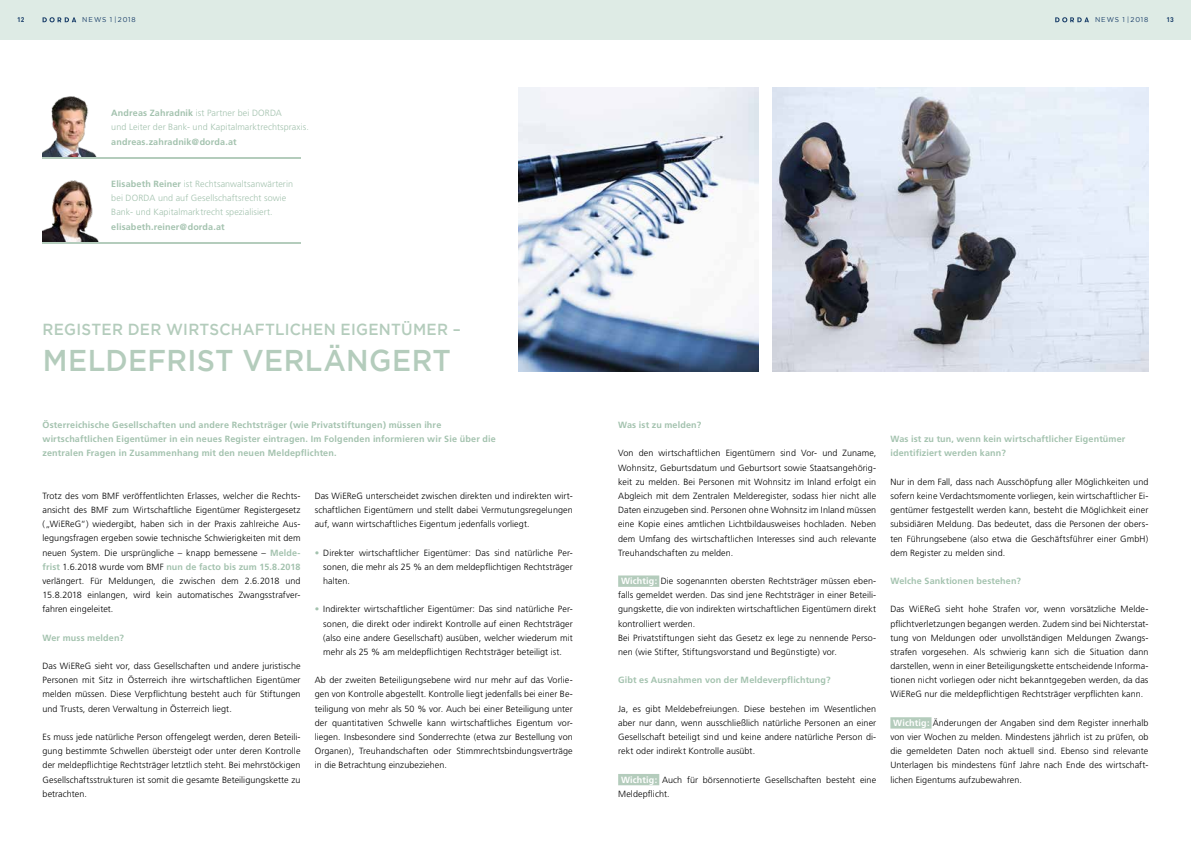
<style>
.page{position:relative;width:1191px;height:842px;background:#fff}
.page>*{position:absolute;margin:0;border:0;box-sizing:border-box;transform-origin:0 0}
.t1{font:500 30px "Gotham";letter-spacing:.015em;color:#b4ccbc;scale:.95 1}
.t2{font:500 16px "Gotham";letter-spacing:.015em;color:#b4ccbc;scale:.95 1}
.t3{font:300 9px/14.2px "Frutiger";letter-spacing:.01em;color:#000;text-align:justify}
.t4{font:700 9px/14.2px "Frutiger";letter-spacing:.015em;color:#a3c2ae}
.t5{font:300 9px/14.2px "Frutiger";letter-spacing:.005em;color:#a3c2ae}
.t6{font:7px "Gotham";letter-spacing:.135em;color:#173c68;scale:.95 1}
.t7{font:700 6.8px "Bechtle DIN";color:#173c68}
.s1{font-weight:700}
.s2{font-weight:700;color:#a3c2ae}
.s3{color:#a3c2ae}
.s4{font-weight:700;color:#fff}
</style>
<div class="page">
<div style="left:0;top:0;width:1191px;height:40px;background:#deebe5"></div>
<svg style="left:43px;top:17px;width:33px;height:5px"></svg>
<svg style="left:1055px;top:17px;width:34px;height:5px"></svg>
<div style="left:618px;top:575px;width:41px;height:12px;background:#b4ccbc"></div>
<div style="left:618px;top:774px;width:41px;height:11px;background:#b4ccbc"></div>
<div style="left:890px;top:717px;width:41px;height:12px;background:#b4ccbc"></div>
<img style="left:772px;top:88px;width:376px;height:283px">
<img style="left:43px;top:180px;width:56px;height:62px">
<hr style="left:43px;top:242px;width:257px;height:2px;background:#b4ccbc">
<img style="left:43px;top:96px;width:54px;height:61px">
<hr style="left:43px;top:157px;width:257px;height:2px;background:#b4ccbc">
<img style="left:519px;top:88px;width:239px;height:283px">
<p class="t7" style="left:17px;top:14px;width:9px">12</p>
<p class="t6" style="left:82px;top:16px;width:58px">NEWS 1 |2018</p>
<p class="t6" style="left:1095px;top:16px;width:58px">NEWS 1 |2018</p>
<p class="t7" style="left:1166px;top:14px;width:9px">13</p>
<p class="t5" style="left:111px;top:106px;width:199px"><span class="s1">Andreas Zahradnik</span> ist Partner bei DORDA<br>und Leiter der Bank- und Kapitalmarktrechtspraxis.</p>
<p class="t4" style="left:111px;top:134px;width:127px">andreas.zahradnik@dorda.at</p>
<p class="t5" style="left:111px;top:177px;width:183px"><span class="s1">Elisabeth Reiner</span> ist Rechtsanwaltsanwärterin bei DORDA und auf Gesellschaftsrecht sowie<br>Bank- und Kapitalmarktrecht spezialisiert.</p>
<p class="t4" style="left:111px;top:219px;width:115px">elisabeth.reiner@dorda.at</p>
<h2 class="t2" style="left:43px;top:321px;width:442px">REGISTER DER WIRTSCHAFTLICHEN EIGENTÜMER –</h2>
<h1 class="t1" style="left:43px;top:344px;width:431px">MELDEFRIST VERLÄNGERT</h1>
<p class="t4" style="left:43px;top:418px;width:455px">Österreichische Gesellschaften und andere Rechtsträger (wie Privatstiftungen) müssen ihre wirtschaftlichen Eigentümer in ein neues Register eintragen. Im Folgenden informieren wir Sie über die zentralen Fragen in Zusammenhang mit den neuen Meldepflichten.</p>
<p class="t3" style="left:43px;top:489px;width:259px">Trotz des vom BMF veröffentlichten Erlasses, welcher die Rechts&shy;ansicht des BMF zum Wirtschaftliche Eigentümer Registergesetz („WiEReG“) wiedergibt, haben sich in der Praxis zahlreiche Aus&shy;legungsfragen ergeben sowie technische Schwierigkeiten mit dem neuen System. Die ursprüngliche – knapp bemessene – <span class="s2">Melde&shy;frist</span> 1.6.2018 wurde vom BMF <span class="s2">nun de facto bis zum 15.8.2018 </span>verlängert. Für Meldungen, die zwischen dem 2.6.2018 und 15.8.2018 einlangen, wird kein automatisches Zwangsstrafver&shy;fahren eingeleitet.</p>
<p class="t4" style="left:43px;top:630px;width:83px">Wer muss melden?</p>
<p class="t3" style="left:43px;top:659px;width:259px">Das WiEReG sieht vor, dass Gesellschaften und andere juristische Personen mit Sitz in Österreich ihre wirtschaftlichen Eigentümer melden müssen. Diese Verpflichtung besteht auch für Stiftungen und Trusts, deren Verwaltung in Österreich liegt.</p>
<p class="t3" style="left:43px;top:730px;width:259px">Es muss jede natürliche Person offengelegt werden, deren Beteili&shy;gung bestimmte Schwellen übersteigt oder unter deren Kontrolle der meldepflichtige Rechtsträger letztlich steht. Bei mehrstöckigen Gesellschaftsstrukturen ist somit die gesamte Beteiligungskette zu betrachten.</p>
<p class="t3" style="left:315px;top:489px;width:259px">Das WiEReG unterscheidet zwischen direkten und indirekten wirt&shy;schaftlichen Eigentümern und stellt dabei Vermutungsregelungen auf, wann wirtschaftliches Eigentum jedenfalls vorliegt.</p>
<p class="t3" style="left:323px;top:545px;width:251px;text-indent:-9px"><span class="s3">•</span> Direkter wirtschaftlicher Eigentümer: Das sind natürliche Per&shy;sonen, die mehr als 25 % an dem meldepflichtigen Rechtsträger halten.</p>
<p class="t3" style="left:323px;top:602px;width:251px;text-indent:-9px"><span class="s3">•</span> Indirekter wirtschaftlicher Eigentümer: Das sind natürliche Per&shy;sonen, die direkt oder indirekt Kontrolle auf einen Rechtsträger (also eine andere Gesellschaft) ausüben, welcher wiederum mit mehr als 25 % am meldepflichtigen Rechtsträger beteiligt ist.</p>
<p class="t3" style="left:315px;top:673px;width:259px">Ab der zweiten Beteiligungsebene wird nur mehr auf das Vorlie&shy;gen von Kontrolle abgestellt. Kontrolle liegt jedenfalls bei einer Be&shy;teiligung von mehr als 50 % vor. Auch bei einer Beteiligung unter der quantitativen Schwelle kann wirtschaftliches Eigentum vor&shy;liegen. Insbesondere sind Sonderrechte (etwa zur Bestellung von Organen), Treuhandschaften oder Stimmrechtsbindungsverträge in die Betrachtung einzubeziehen.</p>
<p class="t4" style="left:618px;top:418px;width:85px">Was ist zu melden?</p>
<p class="t3" style="left:618px;top:446px;width:259px">Von den wirtschaftlichen Eigentümern sind Vor- und Zuname, Wohnsitz, Geburtsdatum und Geburtsort sowie Staatsangehörig&shy;keit zu melden. Bei Personen mit Wohnsitz im Inland erfolgt ein Abgleich mit dem Zentralen Melderegister, sodass hier nicht alle Daten einzugeben sind. Personen ohne Wohnsitz im Inland müssen eine Kopie eines amtlichen Lichtbildausweises hochladen. Neben dem Umfang des wirtschaftlichen Interesses sind auch relevante Treuhandschaften zu melden.</p>
<p class="t3" style="left:618px;top:574px;width:259px;text-align:left;text-indent:3px"><span class="s4">Wichtig:</span> Die sogenannten obersten Rechtsträger müssen eben&shy;falls gemeldet werden. Das sind jene Rechtsträger in einer Beteili&shy;gungskette, die von indirekten wirtschaftlichen Eigentümern direkt kontrolliert werden.<br>Bei Privatstiftungen sieht das Gesetz ex lege zu nennende Perso&shy;nen (wie Stifter, Stiftungsvorstand und Begünstigte) vor.</p>
<p class="t4" style="left:618px;top:673px;width:214px">Gibt es Ausnahmen von der Meldeverpflichtung?</p>
<p class="t3" style="left:618px;top:701px;width:259px">Ja, es gibt Meldebefreiungen. Diese bestehen im Wesentlichen aber nur dann, wenn ausschließlich natürliche Personen an einer Gesellschaft beteiligt sind und keine andere natürliche Person di&shy;rekt oder indirekt Kontrolle ausübt.</p>
<p class="t3" style="left:618px;top:772px;width:259px;text-indent:3px"><span class="s4">Wichtig:</span> Auch für börsennotierte Gesellschaften besteht eine<br>Meldepflicht.</p>
<p class="t4" style="left:890px;top:432px;width:236px">Was ist zu tun, wenn kein wirtschaftlicher Eigentümer identifiziert werden kann?</p>
<p class="t3" style="left:890px;top:475px;width:259px">Nur in dem Fall, dass nach Ausschöpfung aller Möglichkeiten und sofern keine Verdachtsmomente vorliegen, kein wirtschaftlicher Ei&shy;gentümer festgestellt werden kann, besteht die Möglichkeit einer subsidiären Meldung. Das bedeutet, dass die Personen der obers&shy;ten Führungsebene (also etwa die Geschäftsführer einer GmbH) dem Register zu melden sind.</p>
<p class="t4" style="left:890px;top:574px;width:132px">Welche Sanktionen bestehen?</p>
<p class="t3" style="left:890px;top:602px;width:259px">Das WiEReG sieht hohe Strafen vor, wenn vorsätzliche Melde&shy;pflichtverletzungen begangen werden. Zudem sind bei Nichterstat&shy;tung von Meldungen oder unvollständigen Meldungen Zwangs&shy;strafen vorgesehen. Als schwierig kann sich die Situation dann darstellen, wenn in einer Beteiligungskette entscheidende Informa&shy;tionen nicht vorliegen oder nicht bekanntgegeben werden, da das WiEReG nur die meldepflichtigen Rechtsträger verpflichten kann.</p>
<p class="t3" style="left:890px;top:715px;width:259px;text-indent:3px"><span class="s4">Wichtig:</span> Änderungen der Angaben sind dem Register innerhalb von vier Wochen zu melden. Mindestens jährlich ist zu prüfen, ob die gemeldeten Daten noch aktuell sind. Ebenso sind relevante Unterlagen bis mindestens fünf Jahre nach Ende des wirtschaft&shy;lichen Eigentums aufzubewahren.</p>
</div>
